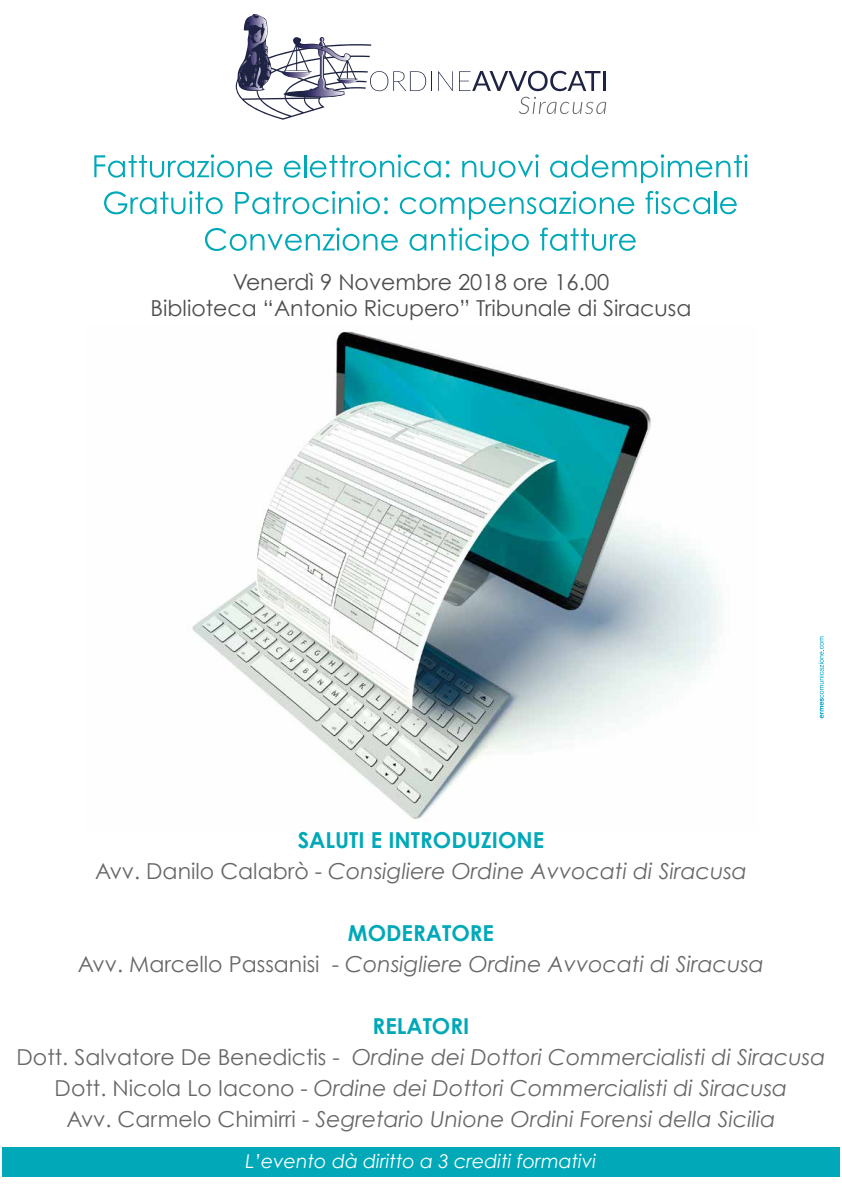
<style>
.page{position:relative;width:842px;height:1191px;background:#fff}
.page>*{position:absolute;margin:0;border:0;box-sizing:border-box;transform-origin:0 0}
.t1{font:italic 22px/31px "Century Gothic";color:#676767;text-align:center}
.t2{font:22px/26.4px "Century Gothic";color:#4d4d4d;text-align:center}
.t3{font:italic 19px "Century Gothic";color:#fff}
.s1{font-weight:700;font-style:normal;color:#00a8b8}
.s2{font-style:normal}
</style>
<div class="page">
<svg style="left:818px;top:636px;width:6px;height:82px"></svg>
<svg style="left:236px;top:14px;width:196px;height:106px"></svg>
<svg style="left:438px;top:71px;width:15px;height:20px"></svg>
<svg style="left:459px;top:71px;width:141px;height:20px"></svg>
<hr style="left:603px;top:71px;width:3px;height:20px;background:#1e2343">
<svg style="left:519px;top:97px;width:87px;height:17px"></svg>
<img style="left:192px;top:331px;width:529px;height:488px">
<svg style="left:94px;top:154px;width:178px;height:24px"></svg>
<svg style="left:284px;top:161px;width:17px;height:17px"></svg>
<hr style="left:304px;top:155px;width:2px;height:22px;background:#00a8b8">
<svg style="left:310px;top:154px;width:139px;height:24px"></svg>
<svg style="left:462px;top:154px;width:77px;height:24px"></svg>
<svg style="left:550px;top:154px;width:198px;height:29px"></svg>
<svg style="left:104px;top:191px;width:119px;height:23px"></svg>
<svg style="left:235px;top:191px;width:153px;height:23px"></svg>
<svg style="left:400px;top:191px;width:234px;height:29px"></svg>
<svg style="left:645px;top:191px;width:65px;height:23px"></svg>
<hr style="left:714px;top:191px;width:2px;height:23px;background:#00a8b8">
<svg style="left:720px;top:197px;width:17px;height:17px"></svg>
<svg style="left:205px;top:227px;width:193px;height:24px"></svg>
<svg style="left:409px;top:227px;width:120px;height:29px"></svg>
<svg style="left:540px;top:227px;width:96px;height:24px"></svg>
<div style="left:2px;top:1147px;width:837px;height:29px;background:#00a8b8"></div>
<p class="t2" style="left:151px;top:268px;width:542px">Venerdì 9 Novembre 2018 ore 16.00<br>Biblioteca “Antonio Ricupero” Tribunale di Siracusa</p>
<p class="t1" style="left:95px;top:824px;width:653px"><span class="s1">SALUTI E INTRODUZIONE<br></span><span class="s2">Avv. Danilo Calabrò -</span> Consigliere Ordine Avvocati di Siracusa</p>
<p class="t1" style="left:78px;top:917px;width:687px"><span class="s1">MODERATORE<br></span><span class="s2">Avv. Marcello Passanisi -</span> Consigliere Ordine Avvocati di Siracusa</p>
<p class="t1" style="left:17px;top:1010px;width:810px"><span class="s1">RELATORI<br></span><span class="s2">Dott. Salvatore De Benedictis -</span> Ordine dei Dottori Commercialisti di Siracusa <span class="s2">Dott. Nicola Lo Iacono -</span> Ordine dei Dottori Commercialisti di Siracusa<br><span class="s2">Avv. Carmelo Chimirri -</span> Segretario Unione Ordini Forensi della Sicilia</p>
<p class="t3" style="left:246px;top:1149px;width:352px">L’evento dà diritto a 3 crediti formativi</p>
</div>
